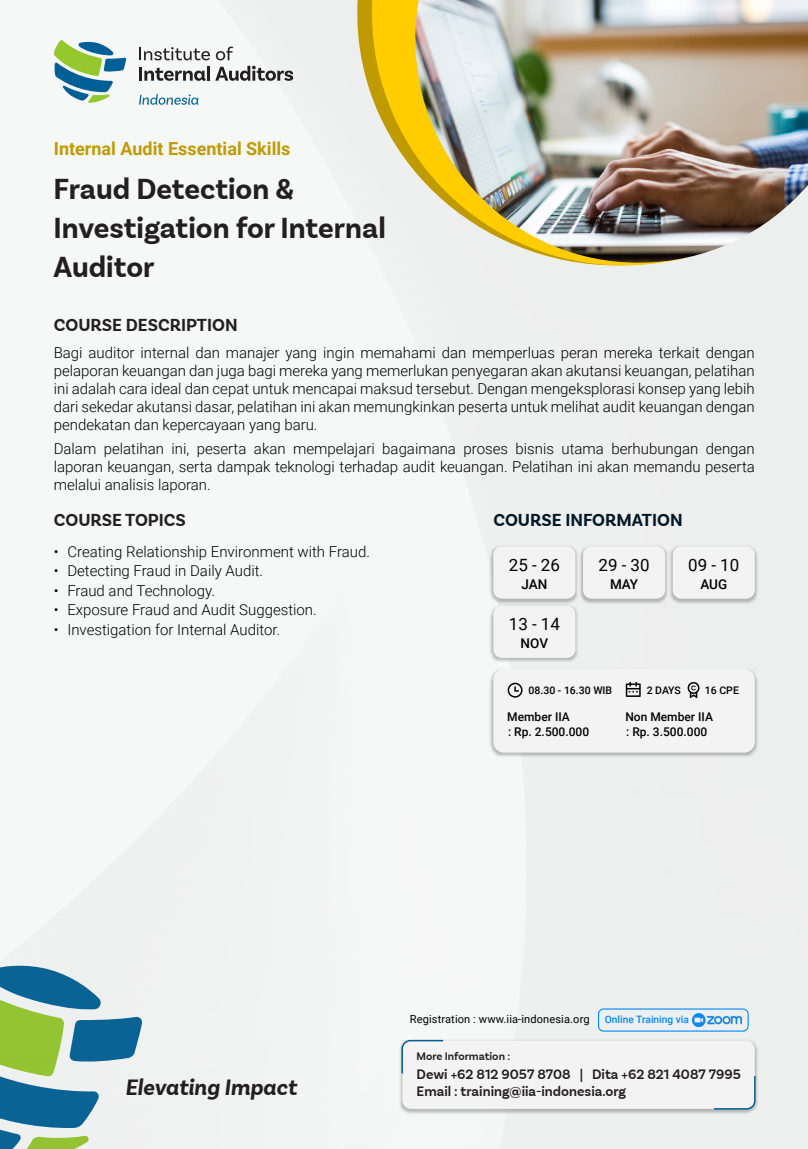
<style>
.page{position:relative;width:808px;height:1149px;background:#fff}
.page>*{position:absolute;margin:0;border:0;box-sizing:border-box;transform-origin:0 0}
.t1{font:700 30px/39px "Basic Sans W05";color:#231f20}
.t2{font:italic 700 23.1px "Basic Sans W05";color:#231f20}
.t3{font:700 18px "Basic Sans W05";color:#231f20}
.t4{font:700 18px "Roboto";color:#bf9a00}
.t5{font:700 18px "Basic Sans W05";color:#001827}
.t6{font:16.95px "Roboto";color:#000}
.t7{font:300 15px/19.5px "Roboto";color:#000;text-align:justify}
.t8{font:600 14.1px/17px "Basic Sans W05";color:#221f1f}
.t9{font:500 13.5px "Roboto";letter-spacing:-.005em;color:#000}
.t10{font:500 12px/15.6px "Roboto";color:#000}
.t11{font:600 11.25px "Basic Sans W05";color:#221f1f}
.t12{font:11.1px "Roboto";letter-spacing:.01em;color:#000}
.t13{font:500 10.5px "Roboto";color:#000}
.t14{font:500 10.2px "Roboto";color:#0089ff}
</style>
<div class="page">
<div style="left:0;top:0;width:808px;height:1148px;background:#f5f6f6"></div>
<svg style="left:54px;top:40px;width:72px;height:63px"></svg>
<svg style="left:139px;top:47px;width:71px;height:13px"></svg>
<svg style="left:216px;top:47px;width:17px;height:13px"></svg>
<hr style="left:139px;top:67px;width:3px;height:14px;background:#231f20">
<svg style="left:144px;top:68px;width:62px;height:13px"></svg>
<hr style="left:207px;top:66px;width:3px;height:15px;background:#231f20">
<svg style="left:215px;top:66px;width:78px;height:15px"></svg>
<svg style="left:139px;top:94px;width:59px;height:11px"></svg>
<img style="left:692px;top:1012px;width:50px;height:14px">
<div style="left:598px;top:1008px;width:151px;height:23px;border:1px solid #0089ff;border-radius:5px"></div>
<img style="left:399px;top:1038px;width:361px;height:78px">
<div style="left:402px;top:1040px;width:353px;height:68px;background:#f3f3f3;border-radius:9px"></div>
<svg style="left:401px;top:1038px;width:44px;height:36px"></svg>
<svg style="left:712px;top:1074px;width:44px;height:35px"></svg>
<svg style="left:357px;top:0;width:15px;height:278px;fill:#eeefef"></svg>
<svg style="left:372px;top:0;width:436px;height:278px;fill:#eee"></svg>
<img style="left:415px;top:0;width:393px;height:263px">
<img style="left:489px;top:666px;width:271px;height:93px">
<div style="left:493px;top:668px;width:262px;height:84px;background:#f3f3f3;border-radius:11px"></div>
<svg style="left:687px;top:682px;width:13px;height:16px"></svg>
<svg style="left:626px;top:682px;width:15px;height:14px"></svg>
<svg style="left:508px;top:682px;width:14px;height:15px"></svg>
<img style="left:489px;top:544px;width:271px;height:59px">
<div style="left:493px;top:546px;width:82px;height:52px;background:#f3f3f3;border-radius:9px"></div>
<div style="left:583px;top:546px;width:82px;height:52px;background:#f3f3f3;border-radius:9px"></div>
<div style="left:673px;top:546px;width:82px;height:52px;background:#f3f3f3;border-radius:9px"></div>
<img style="left:489px;top:603px;width:271px;height:61px">
<div style="left:493px;top:605px;width:82px;height:52px;background:#f3f3f3;border-radius:9px"></div>
<div style="left:583px;top:605px;width:82px;height:52px;background:#f3f3f3;border-radius:9px"></div>
<div style="left:673px;top:605px;width:82px;height:52px;background:#f3f3f3;border-radius:9px"></div>
<p class="t4" style="left:54px;top:136px;width:238px">Internal Audit Essential Skills</p>
<h1 class="t1" style="left:54px;top:170px;width:334px">Fraud Detection &amp;<br>Investigation for Internal<br>Auditor</h1>
<p class="t3" style="left:54px;top:314px;width:185px">COURSE DESCRIPTION</p>
<p class="t7" style="left:54px;top:343px;width:702px;line-height:18px">Bagi auditor internal dan manajer yang ingin memahami dan memperluas peran mereka terkait dengan pelaporan keuangan dan juga bagi mereka yang memerlukan penyegaran akan akutansi keuangan, pelatihan ini adalah cara ideal dan cepat untuk mencapai maksud tersebut. Dengan mengeksplorasi konsep yang lebih dari sekedar akutansi dasar, pelatihan ini akan memungkinkan peserta untuk melihat audit keuangan dengan pendekatan dan kepercayaan yang baru.</p>
<p class="t7" style="left:54px;top:439px;width:702px;line-height:18px">Dalam pelatihan ini, peserta akan mempelajari bagaimana proses bisnis utama berhubungan dengan laporan keuangan, serta dampak teknologi terhadap audit keuangan. Pelatihan ini akan memandu peserta melalui analisis laporan.</p>
<p class="t3" style="left:54px;top:509px;width:134px">COURSE TOPICS</p>
<p class="t7" style="left:67px;top:541px;width:304px;text-align:left">Creating Relationship Environment with Fraud.<br>Detecting Fraud in Daily Audit.<br>Fraud and Technology.<br>Exposure Fraud and Audit Suggestion.<br>Investigation for Internal Auditor.</p>
<p class="t7" style="left:54px;top:541px;width:6px">• • • • •</p>
<p class="t5" style="left:493px;top:509px;width:191px">COURSE INFORMATION</p>
<p class="t6" style="left:509px;top:553px;width:53px">25 - 26</p>
<p class="t9" style="left:521px;top:574px;width:27px">JAN</p>
<p class="t6" style="left:509px;top:612px;width:53px">13 - 14</p>
<p class="t9" style="left:521px;top:633px;width:29px">NOV</p>
<p class="t6" style="left:598px;top:553px;width:53px">29 - 30</p>
<p class="t9" style="left:610px;top:574px;width:30px">MAY</p>
<p class="t6" style="left:688px;top:553px;width:53px">09 - 10</p>
<p class="t9" style="left:700px;top:574px;width:28px">AUG</p>
<p class="t13" style="left:528px;top:683px;width:85px">08.30 - 16.30 WIB</p>
<p class="t13" style="left:647px;top:683px;width:36px">2 DAYS</p>
<p class="t13" style="left:705px;top:683px;width:36px">16 CPE</p>
<p class="t10" style="left:625px;top:708px;width:89px">Non Member IIA : Rp. 3.500.000</p>
<p class="t10" style="left:507px;top:708px;width:84px">Member IIA<br>: Rp. 2.500.000</p>
<h2 class="t2" style="left:125px;top:1072px;width:173px">Elevating Impact</h2>
<p class="t12" style="left:410px;top:1011px;width:181px">Registration : www.iia-indonesia.org</p>
<p class="t14" style="left:605px;top:1012px;width:86px">Online Training via</p>
<p class="t11" style="left:417px;top:1048px;width:95px">More Information :</p>
<p class="t8" style="left:417px;top:1065px;width:326px">Dewi +62 812 9057 8708 | Dita +62 821 4087 7995<br>Email : training@iia-indonesia.org</p>
</div>
